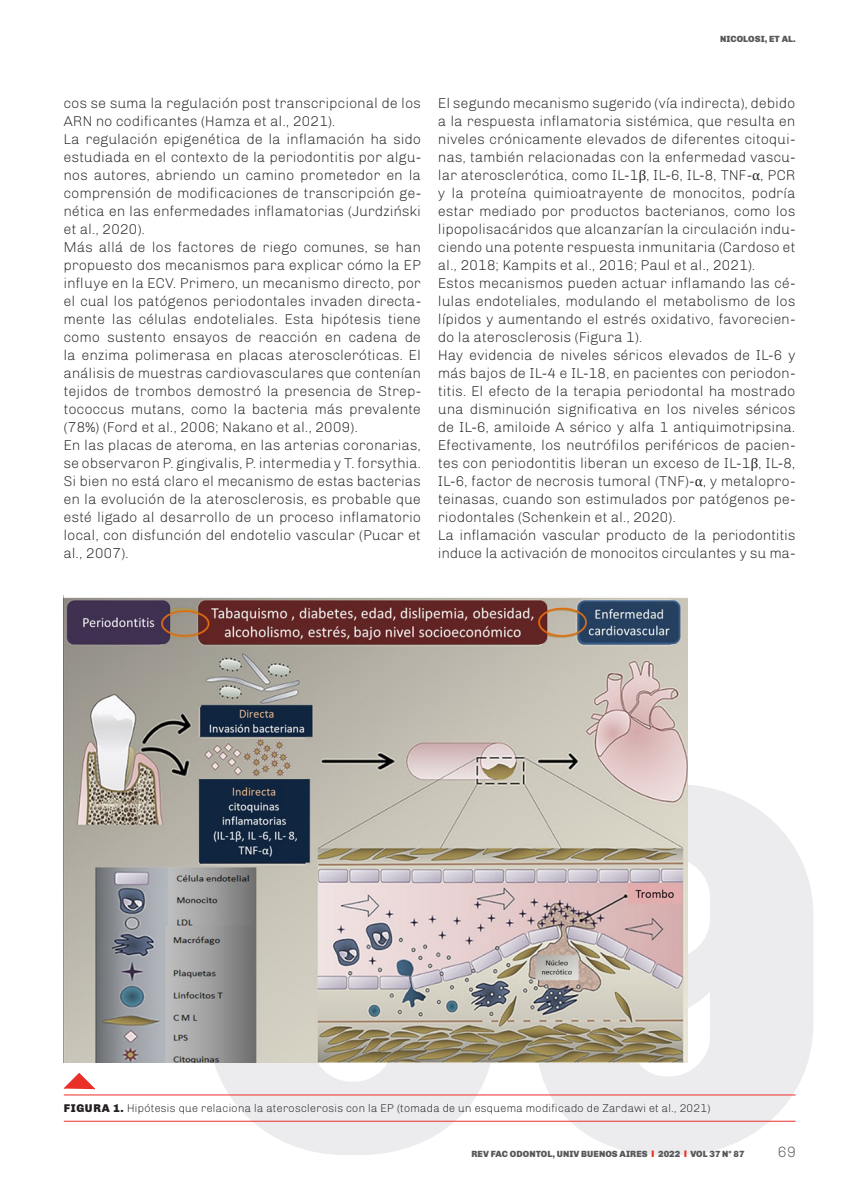
<style>
.page{position:relative;width:851px;height:1191px;background:#fff}
.page>*{position:absolute;margin:0;border:0;box-sizing:border-box;transform-origin:0 0}
.t1{font:300 15px "Chivo";color:#57585a}
.Texto_cuerpo{font:300 14.25px/18px "Chivo";color:#231f20;text-align:justify}
.Texto_cuerpo-2{font:300 11.25px "Chivo";color:#231f20}
.t2{font:900 9px "Chivo";letter-spacing:.01em;color:#57585a}
.s1{font-family:"Cambria Math";font-weight:400}
.s2{font-weight:900}
.s3{font-family:"Arial";color:#ea2f29}
</style>
<div class="page">
<img style="left:64px;top:597px;width:623px;height:465px">
<hr style="left:64px;top:1094px;width:731px;height:1px;background:#ea2f29">
<hr style="left:64px;top:1120px;width:731px;height:1px;background:#ea2f29">
<svg style="left:63px;top:1072px;width:32px;height:18px"></svg>
<p class="t2" style="left:720px;top:34px;width:77px">NICOLOSI, ET AL.</p>
<p class="Texto_cuerpo" style="left:64px;top:94px;width:359px">cos se suma la regulación post transcripcional de los<br>ARN no codificantes (Hamza et al., 2021).</p>
<p class="Texto_cuerpo" style="left:64px;top:130px;width:359px">La regulación epigenética de la inflamación ha sido estudiada en el contexto de la periodontitis por algu&shy;nos autores, abriendo un camino prometedor en la comprensión de modificaciones de transcripción ge&shy;nética en las enfermedades inflamatorias (Jurdziński et al., 2020).</p>
<p class="Texto_cuerpo" style="left:64px;top:238px;width:359px">Más allá de los factores de riego comunes, se han propuesto dos mecanismos para explicar cómo la EP influye en la ECV. Primero, un mecanismo directo, por el cual los patógenos periodontales invaden directa&shy;mente las células endoteliales. Esta hipótesis tiene como sustento ensayos de reacción en cadena de la enzima polimerasa en placas ateroscleróticas. El análisis de muestras cardiovasculares que contenían tejidos de trombos demostró la presencia de Strep&shy;tococcus mutans, como la bacteria más prevalente (78%) (Ford et al., 2006; Nakano et al., 2009).</p>
<p class="Texto_cuerpo" style="left:64px;top:436px;width:359px">En las placas de ateroma, en las arterias coronarias, se observaron P. gingivalis, P. intermedia y T. forsythia.<br>Si bien no está claro el mecanismo de estas bacterias en la evolución de la aterosclerosis, es probable que esté ligado al desarrollo de un proceso inflamatorio local, con disfunción del endotelio vascular (Pucar et al., 2007).</p>
<p class="Texto_cuerpo" style="left:438px;top:94px;width:359px">El segundo mecanismo sugerido (vía indirecta), debido a la respuesta inflamatoria sistémica, que resulta en niveles crónicamente elevados de diferentes citoqui&shy;nas, también relacionadas con la enfermedad vascu&shy;lar aterosclerótica, como IL-1<span class="s1">β</span>, IL-6, IL-8, TNF-<span class="s1">α</span>, PCR y la proteína quimioatrayente de monocitos, podría estar mediado por productos bacterianos, como los lipopolisacáridos que alcanzarían la circulación indu&shy;ciendo una potente respuesta inmunitaria (Cardoso et al., 2018; Kampits et al., 2016; Paul et al., 2021).</p>
<p class="Texto_cuerpo" style="left:438px;top:274px;width:359px">Estos mecanismos pueden actuar inflamando las cé&shy;lulas endoteliales, modulando el metabolismo de los lípidos y aumentando el estrés oxidativo, favorecien&shy;do la aterosclerosis (Figura 1).</p>
<p class="Texto_cuerpo" style="left:438px;top:346px;width:359px">Hay evidencia de niveles séricos elevados de IL-6 y más bajos de IL-4 e IL-18, en pacientes con periodon&shy;titis. El efecto de la terapia periodontal ha mostrado una disminución significativa en los niveles séricos de IL-6, amiloide A sérico y alfa 1 antiquimotripsina.<br>Efectivamente, los neutrófilos periféricos de pacien&shy;tes con periodontitis liberan un exceso de IL-1<span class="s1">β</span>, IL-8, IL-6, factor de necrosis tumoral (TNF)-<span class="s1">α</span>, y metalopro&shy;teinasas, cuando son estimulados por patógenos pe&shy;riodontales (Schenkein et al., 2020).</p>
<p class="Texto_cuerpo" style="left:438px;top:526px;width:359px">La inflamación vascular producto de la periodontitis induce la activación de monocitos circulantes y su ma-</p>
<p class="Texto_cuerpo-2" style="left:64px;top:1102px;width:648px"><span class="s2">FIGURA 1.</span> Hipótesis que relaciona la aterosclerosis con la EP (tomada de un esquema modificado de Zardawi et al., 2021)</p>
<p class="t2" style="left:471px;top:1148px;width:275px">REV FAC ODONTOL, UNIV BUENOS AIRES <span class="s3">I</span> 2022 <span class="s3">I</span> VOL 37 N° 87</p>
<p class="t1" style="left:777px;top:1143px;width:20px">69</p>
</div>
